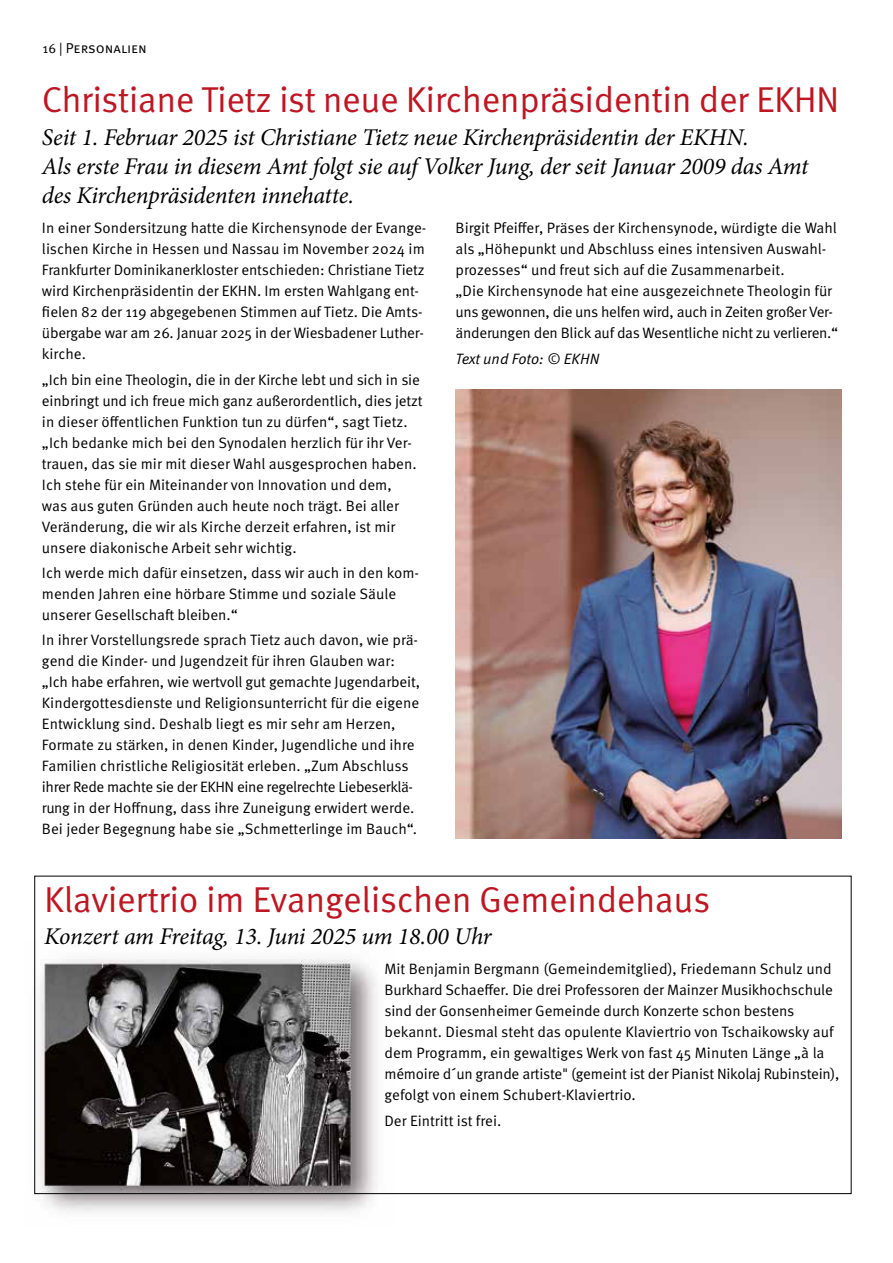
<style>
.page{position:relative;width:893px;height:1263px;background:#fff}
.page>*{position:absolute;margin:0;border:0;box-sizing:border-box;transform-origin:0 0}
.t1{font:36px "Meta Pro Norm";letter-spacing:-.015em;color:#be1622}
.t2{font:italic 24px/28.8px "Minion Pro";letter-spacing:-.015em;color:#000}
.t3{font:15px/21px "Meta Pro Norm";letter-spacing:-.01em;color:#000}
.t4{font:15px "Meta Pro Norm Ita";color:#000}
.t5{font:14.25px "Meta Pro Norm";color:#000}
.s1{font-size:13.5px}
</style>
<div class="page">
<img style="left:34px;top:942px;width:359px;height:269px">
<img style="left:455px;top:390px;width:387px;height:449px">
<p class="t5" style="left:43px;top:38px;width:106px"><span class="s1">16 |</span> Personalien</p>
<h1 class="t1" style="left:42px;top:73px;width:799px">Christiane Tietz ist neue Kirchenpräsidentin der EKHN</h1>
<h2 class="t2" style="left:42px;top:123px;width:768px">Seit 1. Februar 2025 ist Christiane Tietz neue Kirchenpräsidentin der EKHN.<br>Als erste Frau in diesem Amt folgt sie auf Volker Jung, der seit Januar 2009 das Amt des Kirchenpräsidenten innehatte.</h2>
<p class="t3" style="left:42px;top:217px;width:386px">In einer Sondersitzung hatte die Kirchensynode der Evange&shy;lischen Kirche in Hessen und Nassau im November 2024 im Frankfurter Dominikanerkloster entschieden: Christiane Tietz wird Kirchenpräsidentin der EKHN. Im ersten Wahlgang ent&shy;fielen 82 der 119 abgegebenen Stimmen auf Tietz. Die Amts&shy;übergabe war am 26. Januar 2025 in der Wiesbadener Luther&shy;kirche.</p>
<p class="t3" style="left:42px;top:368px;width:382px">„Ich bin eine Theologin, die in der Kirche lebt und sich in sie einbringt und ich freue mich ganz außerordentlich, dies jetzt in dieser öffentlichen Funktion tun zu dürfen“, sagt Tietz. „Ich bedanke mich bei den Synodalen herzlich für ihr Ver&shy;trauen, das sie mir mit dieser Wahl ausgesprochen haben.<br>Ich stehe für ein Miteinander von Innovation und dem,<br>was aus guten Gründen auch heute noch trägt. Bei aller Veränderung, die wir als Kirche derzeit erfahren, ist mir unsere diakonische Arbeit sehr wichtig.</p>
<p class="t3" style="left:42px;top:561px;width:379px">Ich werde mich dafür einsetzen, dass wir auch in den kom&shy;menden Jahren eine hörbare Stimme und soziale Säule unserer Gesellschaft bleiben.“</p>
<p class="t3" style="left:42px;top:628px;width:380px">In ihrer Vorstellungsrede sprach Tietz auch davon, wie prä&shy;gend die Kinder- und Jugendzeit für ihren Glauben war: „Ich habe erfahren, wie wertvoll gut gemachte Jugendarbeit, Kindergottesdienste und Religionsunterricht für die eigene Entwicklung sind. Deshalb liegt es mir sehr am Herzen, Formate zu stärken, in denen Kinder, Jugendliche und ihre Familien christliche Religiosität erleben. „Zum Abschluss ihrer Rede machte sie der EKHN eine regelrechte Liebeserklä&shy;rung in der Hoffnung, dass ihre Zuneigung erwidert werde.<br>Bei jeder Begegnung habe sie „Schmetterlinge im Bauch“.</p>
<p class="t3" style="left:455px;top:217px;width:384px">Birgit Pfeiffer, Präses der Kirchensynode, würdigte die Wahl als „Höhepunkt und Abschluss eines intensiven Auswahl&shy;prozesses“ und freut sich auf die Zusammenarbeit.<br>„Die Kirchensynode hat eine ausgezeichnete Theologin für uns gewonnen, die uns helfen wird, auch in Zeiten großer Ver&shy;änderungen den Blick auf das Wesentliche nicht zu verlieren.“</p>
<p class="t4" style="left:455px;top:347px;width:145px">Text und Foto: © EKHN</p>
<h1 class="t1" style="left:44px;top:872px;width:668px">Klaviertrio im Evangelischen Gemeindehaus</h1>
<h2 class="t2" style="left:44px;top:922px;width:449px">Konzert am Freitag, 13. Juni 2025 um 18.00 Uhr</h2>
<p class="t3" style="left:384px;top:958px;width:457px">Mit Benjamin Bergmann (Gemeindemitglied), Friedemann Schulz und Burkhard Schaeffer. Die drei Professoren der Mainzer Musikhochschule sind der Gonsenheimer Gemeinde durch Konzerte schon bestens bekannt. Diesmal steht das opulente Klaviertrio von Tschaikowsky auf dem Programm, ein gewaltiges Werk von fast 45 Minuten Länge „à la mémoire d´un grande artiste" (gemeint ist der Pianist Nikolaj Rubinstein), gefolgt von einem Schubert-Klaviertrio.</p>
<p class="t3" style="left:384px;top:1109px;width:118px">Der Eintritt ist frei.</p>
</div>
